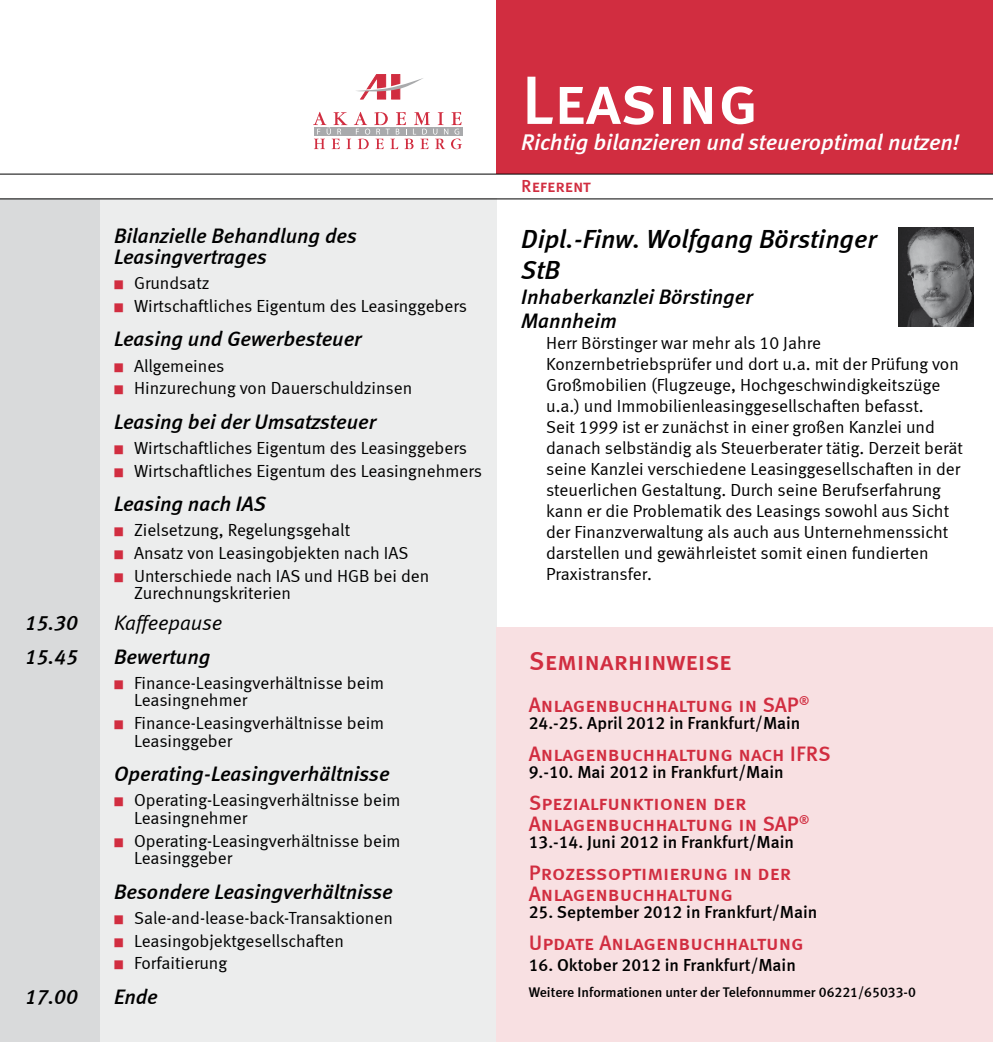
<style>
.page{position:relative;width:993px;height:1042px;background:#fff}
.page>*{position:absolute;margin:0;border:0;box-sizing:border-box;transform-origin:0 0}
.t1{font:68.25px "Meta Medium LF Caps";color:#fff}
.t2{font:italic 26.25px/31.5px "Meta Medium LF";color:#000}
.t3{font:26.25px "Meta Medium LF Caps";letter-spacing:-.005em;color:#d12d40}
.t4{font:italic 22.75px "Meta Medium LF";color:#fff}
.t5{font:italic 21px/24.5px "Meta Medium LF";color:#000}
.t6{font:21px/21px "Meta Medium LF Caps";color:#d12d40}
.t7{font:italic 21px "Meta Normal LF";color:#000}
.t8{font:17.5px/17.5px "Meta Normal";color:#000}
.t9{font:17.5px/21px "Meta Normal LF";color:#000}
.t10{font:17.5px "Meta Medium LF";color:#000}
.t11{font:17.5px "Meta Medium LF Caps";color:#d12d40}
.t12{font:14px "Meta Medium LF";color:#000}
.s1{color:#d12d40}
</style>
<div class="page">
<div style="left:496px;top:0;width:496px;height:174px;background:#d12d40"></div>
<svg style="left:356px;top:74px;width:67px;height:25px"></svg>
<svg style="left:313px;top:112px;width:149px;height:37px"></svg>
<div style="left:0;top:198px;width:496px;height:844px;background:#eceded"></div>
<div style="left:0;top:199px;width:99px;height:843px;background:#d9dadb"></div>
<hr style="left:0;top:198px;width:992px;height:1px;background:#000">
<hr style="left:0;top:174px;width:992px;height:1px;background:#000">
<img style="left:898px;top:227px;width:74px;height:99px">
<div style="left:496px;top:628px;width:496px;height:414px;background:#f8e0e2"></div>
<p class="t5" style="left:114px;top:225px;width:244px;line-height:21px">Bilanzielle Behandlung des<br>Leasingvertrages</p>
<p class="t8" style="left:114px;top:274px;width:97px"><span class="s1">■</span> Grundsatz</p>
<p class="t8" style="left:114px;top:297px;width:354px"><span class="s1">■</span> Wirtschaftliches Eigentum des Leasinggebers</p>
<p class="t5" style="left:114px;top:326px;width:249px">Leasing und Gewerbesteuer</p>
<p class="t8" style="left:114px;top:356px;width:112px"><span class="s1">■</span> Allgemeines</p>
<p class="t8" style="left:114px;top:379px;width:299px"><span class="s1">■</span> Hinzurechung von Dauerschuldzinsen</p>
<p class="t5" style="left:114px;top:409px;width:264px">Leasing bei der Umsatzsteuer</p>
<p class="t8" style="left:114px;top:439px;width:354px"><span class="s1">■</span> Wirtschaftliches Eigentum des Leasinggebers</p>
<p class="t8" style="left:114px;top:462px;width:369px"><span class="s1">■</span> Wirtschaftliches Eigentum des Leasingnehmers</p>
<p class="t5" style="left:114px;top:491px;width:153px">Leasing nach IAS</p>
<p class="t8" style="left:114px;top:521px;width:237px"><span class="s1">■</span> Zielsetzung, Regelungsgehalt</p>
<p class="t8" style="left:114px;top:544px;width:295px"><span class="s1">■</span> Ansatz von Leasingobjekten nach IAS</p>
<p class="t8" style="left:134px;top:567px;width:297px;text-indent:-20px"><span class="s1">■</span> Unterschiede nach IAS und HGB bei den<br>Zurechnungskriterien</p>
<p class="t5" style="left:25px;top:610px;width:54px">15.30</p>
<p class="t7" style="left:114px;top:611px;width:110px">Kaffeepause</p>
<p class="t5" style="left:25px;top:644px;width:54px">15.45</p>
<p class="t5" style="left:114px;top:644px;width:98px">Bewertung</p>
<p class="t8" style="left:134px;top:674px;width:252px;text-indent:-20px"><span class="s1">■</span> Finance-Leasingverhältnisse beim<br>Leasingnehmer</p>
<p class="t8" style="left:134px;top:714px;width:252px;text-indent:-20px"><span class="s1">■</span> Finance-Leasingverhältnisse beim<br>Leasinggeber</p>
<p class="t5" style="left:114px;top:761px;width:277px">Operating-Leasingverhältnisse</p>
<p class="t8" style="left:134px;top:791px;width:268px;text-indent:-20px"><span class="s1">■</span> Operating-Leasingverhältnisse beim<br>Leasingnehmer</p>
<p class="t8" style="left:134px;top:831px;width:268px;text-indent:-20px"><span class="s1">■</span> Operating-Leasingverhältnisse beim<br>Leasinggeber</p>
<p class="t5" style="left:114px;top:879px;width:280px">Besondere Leasingverhältnisse</p>
<p class="t8" style="left:114px;top:909px;width:280px"><span class="s1">■</span> Sale-and-lease-back-Transaktionen</p>
<p class="t8" style="left:114px;top:931px;width:231px"><span class="s1">■</span> Leasingobjektgesellschaften</p>
<p class="t8" style="left:114px;top:954px;width:114px"><span class="s1">■</span> Forfaitierung</p>
<p class="t5" style="left:25px;top:984px;width:54px">17.00</p>
<p class="t5" style="left:114px;top:984px;width:45px">Ende</p>
<h1 class="t1" style="left:521px;top:61px;width:239px">Leasing</h1>
<h3 class="t4" style="left:521px;top:129px;width:440px">Richtig bilanzieren und steueroptimal nutzen!</h3>
<p class="t11" style="left:521px;top:176px;width:71px">Referent</p>
<h2 class="t2" style="left:521px;top:222px;width:357px">Dipl.-Finw. Wolfgang Börstinger<br>StB</h2>
<p class="t5" style="left:521px;top:284px;width:233px">Inhaberkanzlei Börstinger<br>Mannheim</p>
<p class="t9" style="left:546px;top:332px;width:418px">Herr Börstinger war mehr als 10 Jahre Konzernbetriebsprüfer und dort u.a. mit der Prüfung von Großmobilien (Flugzeuge, Hochgeschwindigkeitszüge u.a.) und Immobilienleasinggesellschaften befasst.<br>Seit 1999 ist er zunächst in einer großen Kanzlei und danach selbständig als Steuerberater tätig. Derzeit berät seine Kanzlei verschiedene Leasinggesellschaften in der steuerlichen Gestaltung. Durch seine Berufserfahrung kann er die Problematik des Leasings sowohl aus Sicht der Finanzverwaltung als auch aus Unternehmenssicht darstellen und gewährleistet somit einen fundierten Praxistransfer.</p>
<h2 class="t3" style="left:528px;top:645px;width:204px">Seminarhinweise</h2>
<p class="t6" style="left:528px;top:693px;width:282px">Anlagenbuchhaltung in SAP<sup>®</sup></p>
<p class="t10" style="left:528px;top:713px;width:273px">24.-25. April 2012 in Frankfurt/Main</p>
<p class="t6" style="left:528px;top:742px;width:303px">Anlagenbuchhaltung nach IFRS</p>
<p class="t10" style="left:528px;top:762px;width:256px">9.-10. Mai 2012 in Frankfurt/Main</p>
<p class="t6" style="left:528px;top:791px;width:282px">Spezialfunktionen der<br>Anlagenbuchhaltung in SAP<sup>®</sup></p>
<p class="t10" style="left:528px;top:832px;width:267px">13.-14. Juni 2012 in Frankfurt/Main</p>
<p class="t6" style="left:528px;top:861px;width:264px">Prozessoptimierung in der<br>Anlagenbuchhaltung</p>
<p class="t10" style="left:528px;top:902px;width:290px">25. September 2012 in Frankfurt/Main</p>
<p class="t6" style="left:528px;top:931px;width:276px">Update Anlagenbuchhaltung</p>
<p class="t10" style="left:528px;top:954px;width:268px">16. Oktober 2012 in Frankfurt/Main</p>
<p class="t12" style="left:528px;top:984px;width:388px">Weitere Informationen unter der Telefonnummer 06221/65033-0</p>
</div>
